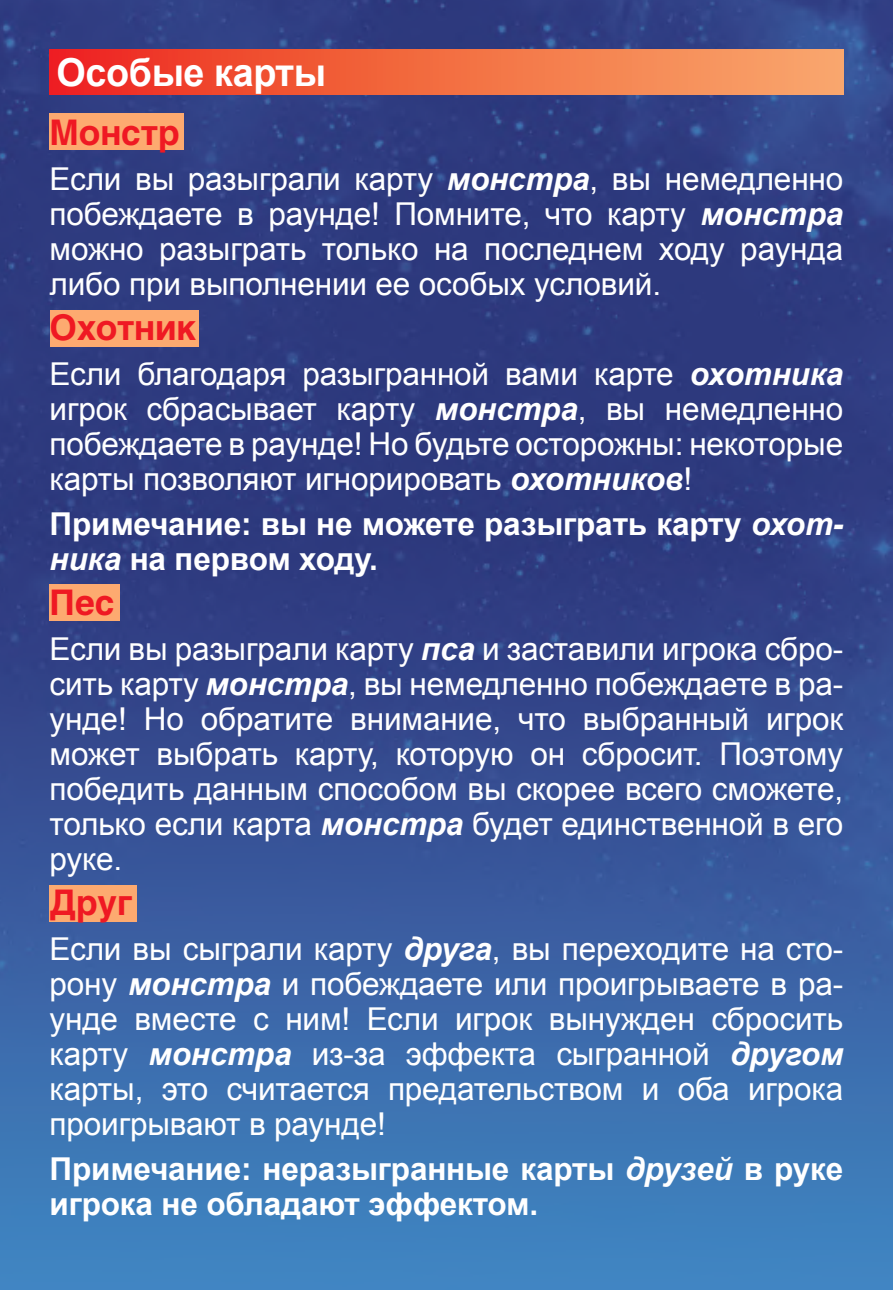
<style>
.page{position:relative;width:893px;height:1290px;background:#fff}
.page>*{position:absolute;margin:0;border:0;box-sizing:border-box;transform-origin:0 0}
.t1{font:700 38.5px "Arial";letter-spacing:-.01em;color:#fff}
.t2{font:700 35px "Helios";letter-spacing:-.005em;color:#ef1923}
.t3{font:31.5px/35px "Arial";letter-spacing:-.005em;color:#fff;text-align:justify}
.t4{font:700 31.5px/35px "Arial";letter-spacing:-.005em;color:#fff}
.s1{font-weight:700;font-style:italic}
.s2{font-style:italic}
</style>
<div class="page">
<img style="left:0;top:0;width:893px;height:1290px">
<div style="left:50px;top:50px;width:793px;height:45px;background:linear-gradient(to right,#ed281c,#f9ad6b)"></div>
<div style="left:50px;top:114px;width:134px;height:36px;background:#fdaa70"></div>
<div style="left:50px;top:310px;width:148px;height:36px;background:#fdaa70"></div>
<div style="left:50px;top:584px;width:70px;height:36px;background:#fdaa70"></div>
<div style="left:50px;top:885px;width:87px;height:37px;background:#fdaa70"></div>
<p class="t1" style="left:57px;top:46px;width:271px">Особые карты</p>
<p class="t2" style="left:50px;top:112px;width:132px">Монстр</p>
<p class="t3" style="left:50px;top:162px;width:795px">Если вы разыграли карту <span class="s1">монстра</span>, вы немедленно побеждаете в раунде! Помните, что карту <span class="s1">монстра </span>можно разыграть только на последнем ходу раунда либо при выполнении ее особых условий.</p>
<p class="t2" style="left:50px;top:307px;width:148px">Охотник</p>
<p class="t3" style="left:50px;top:357px;width:795px">Если благодаря разыгранной вами карте <span class="s1">охотника </span>игрок сбрасывает карту <span class="s1">монстра</span>, вы немедленно побеждаете в раунде! Но будьте осторожны: некоторые карты позволяют игнорировать <span class="s1">охотников</span>!</p>
<p class="t4" style="left:50px;top:507px;width:795px">Примечание: вы не можете разыграть карту <span class="s2">охот&shy;ника</span> на первом ходу.</p>
<p class="t2" style="left:50px;top:582px;width:67px">Пес</p>
<p class="t3" style="left:50px;top:631px;width:795px">Если вы разыграли карту <span class="s1">пса</span> и заставили игрока сбро&shy;сить карту <span class="s1">монстра</span>, вы немедленно побеждаете в ра&shy;унде! Но обратите внимание, что выбранный игрок может выбрать карту, которую он сбросит. Поэтому победить данным способом вы скорее всего сможете, только если карта <span class="s1">монстра</span> будет единственной в его руке.</p>
<p class="t2" style="left:50px;top:882px;width:84px">Друг</p>
<p class="t3" style="left:50px;top:931px;width:795px">Если вы сыграли карту <span class="s1">друга</span>, вы переходите на сто&shy;рону <span class="s1">монстра</span> и побеждаете или проигрываете в ра&shy;унде вместе с ним! Если игрок вынужден сбросить карту <span class="s1">монстра</span> из-за эффекта сыгранной <span class="s1">другом </span>карты, это считается предательством и оба игрока проигрывают в раунде!</p>
<p class="t4" style="left:50px;top:1151px;width:795px">Примечание: неразыгранные карты <span class="s2">друзей</span> в руке игрока не обладают эффектом.</p>
</div>
